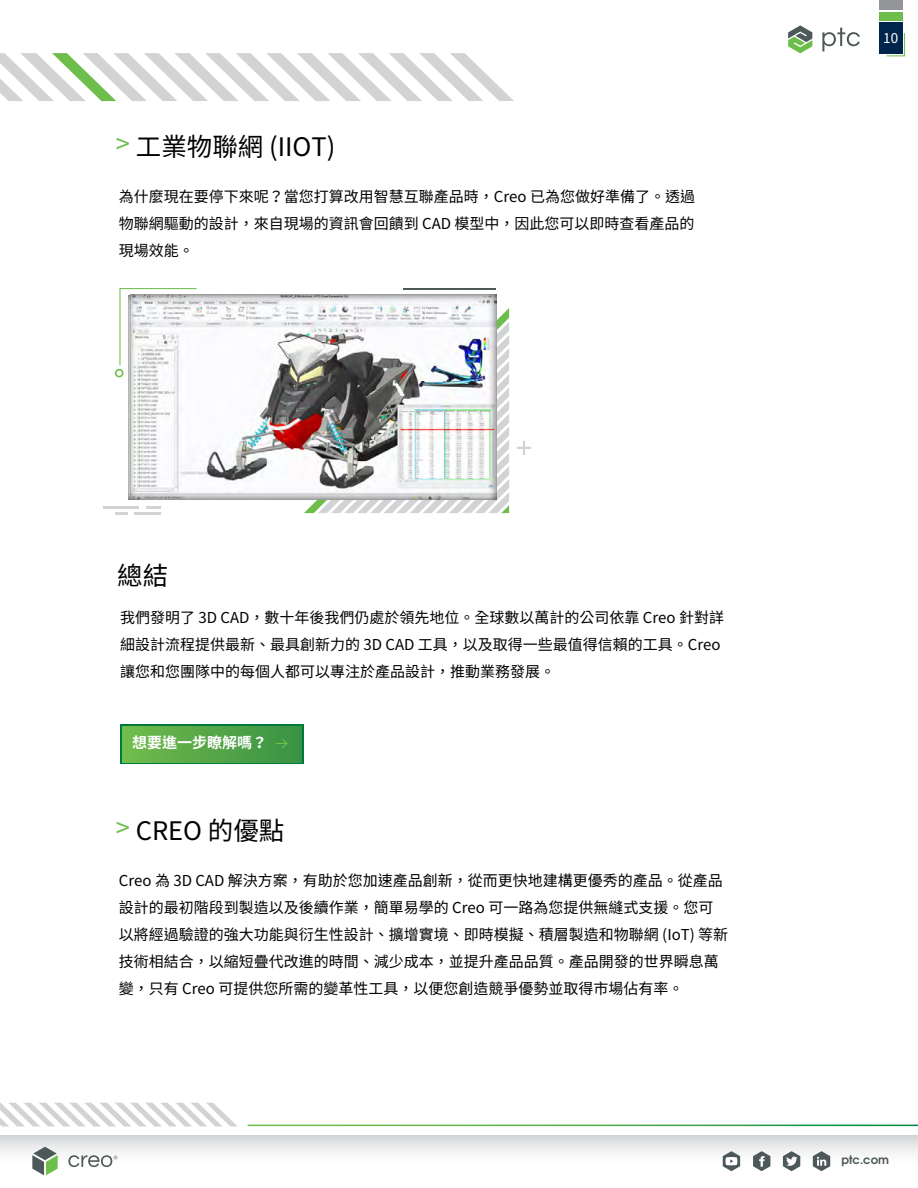
<style>
.page{position:relative;width:918px;height:1188px;background:#fff}
.page>*{position:absolute;margin:0;border:0;box-sizing:border-box;transform-origin:0 0}
.t1{font:25.5px "Noto Sans CJ Ktc";color:#000}
.t2{font:15px/27px "Noto Sans CJ Ktc";color:#000}
.t3{font:700 15px "Noto Sans CJ Ktc";color:#fff}
.t4{font:13.5px "Noto Sans CJ Ktc";color:#fff}
.t5{font:700 11.55px "Te X Gyre Adventor";color:#4d5859}
.s1{color:#6ebe4b}
</style>
<div class="page">
<div style="left:0;top:1136px;width:918px;height:32px;background:linear-gradient(to bottom,#dbdcdd,#fff)"></div>
<svg style="left:813px;top:1151px;width:17px;height:20px"></svg>
<svg style="left:753px;top:1151px;width:17px;height:20px"></svg>
<svg style="left:783px;top:1151px;width:17px;height:20px"></svg>
<svg style="left:723px;top:1151px;width:17px;height:20px"></svg>
<svg style="left:68px;top:1155px;width:49px;height:12px"></svg>
<svg style="left:32px;top:1147px;width:26px;height:28px"></svg>
<svg style="left:0;top:1103px;width:237px;height:23px"></svg>
<svg style="left:788px;top:25px;width:24px;height:28px"></svg>
<svg style="left:822px;top:28px;width:38px;height:23px"></svg>
<div style="left:879px;top:22px;width:24px;height:32px;background:#00254c"></div>
<svg style="left:886px;top:33px;width:19px;height:24px"></svg>
<div style="left:879px;top:12px;width:24px;height:8px;background:#6ebe4b"></div>
<div style="left:879px;top:0;width:24px;height:10px;background:#939598"></div>
<svg style="left:0;top:53px;width:514px;height:48px"></svg>
<svg style="left:120px;top:725px;width:184px;height:39px"></svg>
<div style="left:123px;top:727px;width:179px;height:35px;background:linear-gradient(to right,#71bc4c,#389244)"></div>
<svg style="left:276px;top:738px;width:12px;height:11px"></svg>
<svg style="left:304px;top:308px;width:205px;height:205px"></svg>
<div style="left:116px;top:285px;width:392px;height:215px;background:#000;opacity:.75"></div>
<hr style="left:404px;top:288px;width:92px;height:1px;background:#4d5859">
<hr style="left:134px;top:513px;width:27px;height:2px;background:#d1d3d4">
<svg style="left:116px;top:513px;width:12px;height:2px"></svg>
<hr style="left:103px;top:507px;width:35px;height:2px;background:#d1d3d4">
<svg style="left:146px;top:507px;width:15px;height:2px"></svg>
<svg style="left:517px;top:441px;width:14px;height:14px"></svg>
<svg style="left:115px;top:288px;width:83px;height:89px"></svg>
<h1 class="t1" style="left:116px;top:132px;width:221px"><span class="s1">&gt;</span> 工業物聯網 (IIOT)</h1>
<p class="t2" style="left:119px;top:183px;width:578px;text-align:justify">為什麼現在要停下來呢？當您打算改用智慧互聯產品時，Creo 已為您做好準備了。透過物聯網驅動的設計，來自現場的資訊會回饋到 CAD 模型中，因此您可以即時查看產品的現場效能。</p>
<p class="t4" style="left:883px;top:30px;width:16px">10</p>
<h1 class="t1" style="left:117px;top:561px;width:52px">總結</h1>
<p class="t2" style="left:120px;top:604px;width:605px">我們發明了 3D CAD，數十年後我們仍處於領先地位。全球數以萬計的公司依靠 Creo 針對詳細設計流程提供最新、最具創新力的 3D CAD 工具，以及取得一些最值得信賴的工具。Creo讓您和您團隊中的每個人都可以專注於產品設計，推動業務發展。</p>
<p class="t3" style="left:132px;top:734px;width:136px">想要進一步瞭解嗎？</p>
<h1 class="t1" style="left:116px;top:816px;width:170px"><span class="s1">&gt;</span> CREO 的優點</h1>
<p class="t2" style="left:119px;top:867px;width:611px">Creo 為 3D CAD 解決方案，有助於您加速產品創新，從而更快地建構更優秀的產品。從產品設計的最初階段到製造以及後續作業，簡單易學的 Creo 可一路為您提供無縫式支援。您可以將經過驗證的強大功能與衍生性設計、擴增實境、即時模擬、積層製造和物聯網 (IoT) 等新技術相結合，以縮短疊代改進的時間、減少成本，並提升產品品質。產品開發的世界瞬息萬變，只有 Creo 可提供您所需的變革性工具，以便您創造競爭優勢並取得市場佔有率。</p>
<p class="t5" style="left:841px;top:1149px;width:49px">ptc.com</p>
</div>
